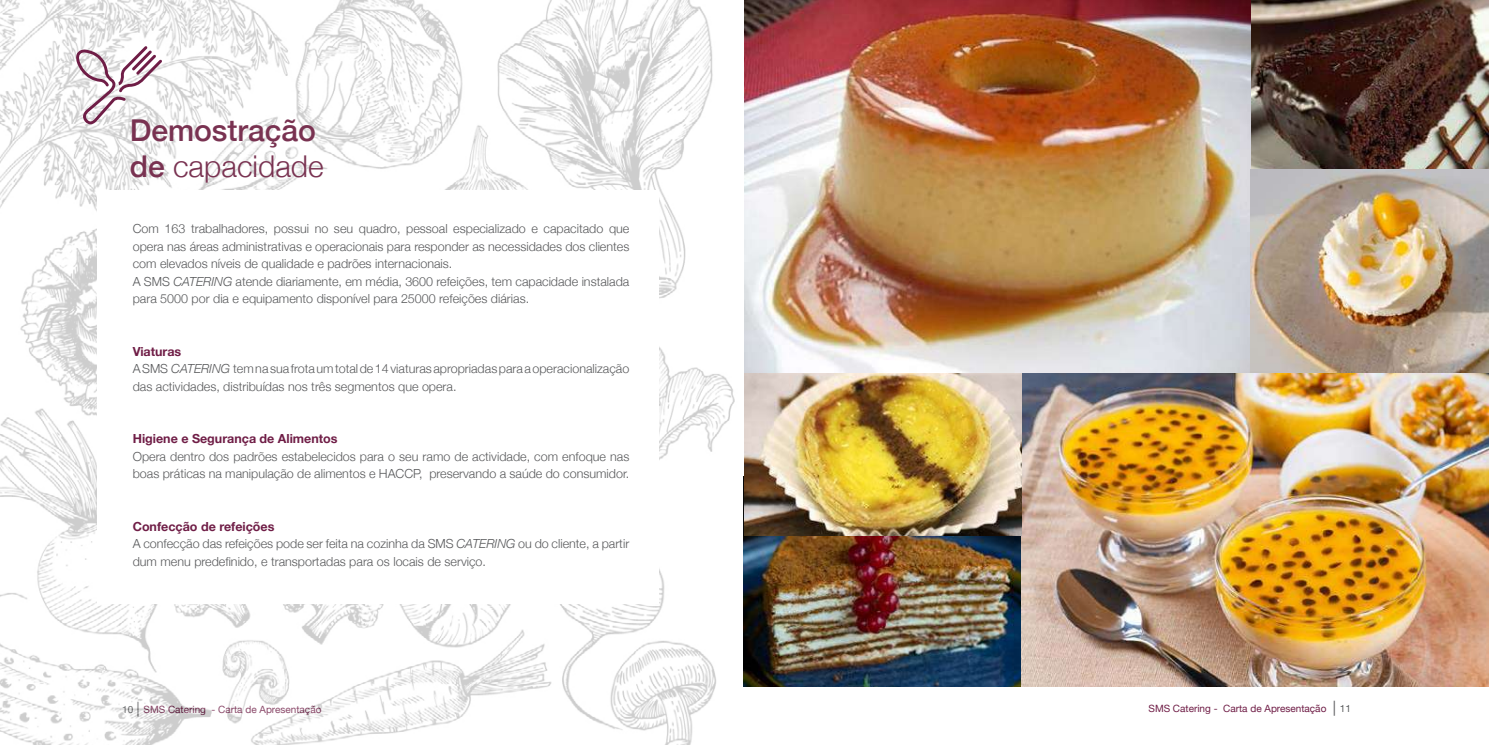
<style>
.page{position:relative;width:1489px;height:745px;background:#fff}
.page>*{position:absolute;margin:0;border:0;box-sizing:border-box;transform-origin:0 0}
.t1{font:500 30px/36px "Helvetica Neue";color:#793251}
.t2{font:300 12.5px/17.5px "Helvetica Neue";color:#58595b}
.t3{font:700 12.5px "Helvetica Neue";color:#6f1d46}
.t4{font:10px "Helvetica Neue";color:#6f1d46}
.s1{font-weight:300}
.s2{font-style:italic}
.s3{font-weight:700;color:#6f1d46}
.s4{color:#58595b}
.s5{font-family:"Minion Pro";font-size:15px;color:#58595b}
</style>
<div class="page">
<img style="left:0;top:0;width:744px;height:744px">
<div style="left:97px;top:190px;width:562px;height:413px;background:#fff"></div>
<img style="left:743px;top:476px;width:278px;height:210px">
<img style="left:1021px;top:372px;width:467px;height:314px">
<img style="left:1250px;top:0;width:238px;height:169px">
<img style="left:744px;top:372px;width:277px;height:163px">
<img style="left:744px;top:0;width:506px;height:372px">
<img style="left:1250px;top:169px;width:238px;height:203px">
<svg style="left:76px;top:46px;width:86px;height:78px"></svg>
<h1 class="t1" style="left:130px;top:110px;width:195px">Demostração de <span class="s1">capacidade</span></h1>
<p class="t2" style="left:133px;top:219px;width:498px">Com 163 trabalhadores, possui no seu quadro, pessoal especializado e capacitado que opera nas áreas administrativas e operacionais para responder as necessidades dos clientes com elevados níveis de qualidade e padrões internacionais.<br>A SMS <span class="s2">CATERING</span> atende diariamente, em média, 3600 refeições, tem capacidade instalada para 5000 por dia e equipamento disponível para 25000 refeições diárias.</p>
<p class="t2" style="left:133px;top:341px;width:498px"><span class="s3">Viaturas<br></span>A SMS <span class="s2">CATERING</span> tem na sua frota um total de 14 viaturas apropriadas para a operacionalização das actividades, distribuídas nos três segmentos que opera.</p>
<p class="t3" style="left:133px;top:429px;width:206px">Higiene e Segurança de Alimentos</p>
<p class="t2" style="left:133px;top:446px;width:498px">Opera dentro dos padrões estabelecidos para o seu ramo de actividade, com enfoque nas boas práticas na manipulação de alimentos e HACCP, preservando a saúde do consumidor.</p>
<p class="t2" style="left:133px;top:516px;width:498px"><span class="s3">Confecção de refeições<br></span>A confecção das refeições pode ser feita na cozinha da SMS <span class="s2">CATERING</span> ou do cliente, a partir dum menu predefinido, e transportadas para os locais de serviço.</p>
<p class="t4" style="left:122px;top:702px;width:201px"><span class="s4">10</span> <span class="s5">|</span> SMS Catering - Carta de Apresentação</p>
<p class="t4" style="left:1148px;top:700px;width:204px">SMS Catering - Carta de Apresentação <span class="s5">|</span> <span class="s4">11</span></p>
</div>
